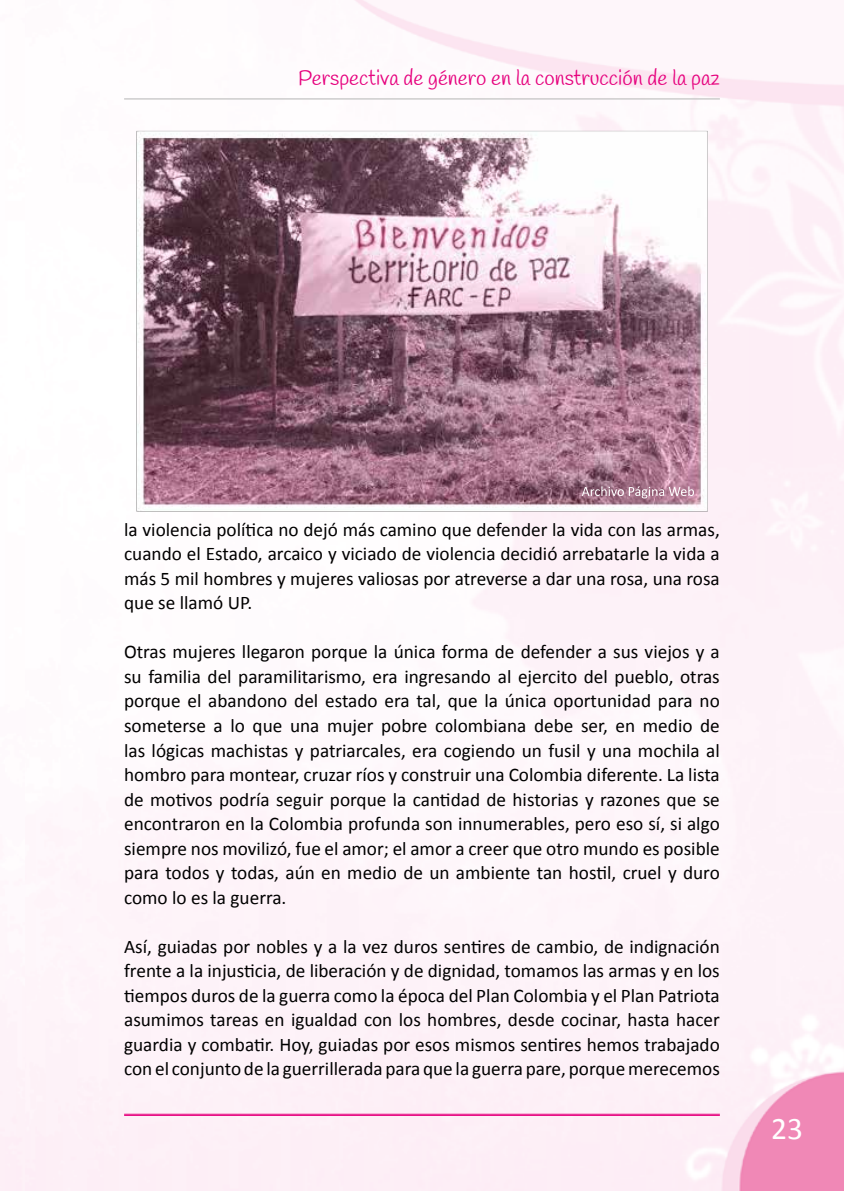
<style>
.page{position:relative;width:844px;height:1191px;background:#fff}
.page>*{position:absolute;margin:0;border:0;box-sizing:border-box;transform-origin:0 0}
.t1{font:31.5px "Calibri";color:#fff}
.t2{font:21px "Handlee";color:#e6007d}
.t3{font:19.25px/24.5px "Calibri";color:#000;text-align:justify}
</style>
<div class="page">
<div style="left:25px;top:0;width:818px;height:1191px;background:#fef5fa"></div>
<hr style="left:124px;top:98px;width:595px;height:2px;background:#c6c6c6">
<hr style="left:124px;top:1113px;width:595px;height:1px;background:#e6007d">
<hr style="left:124px;top:1115px;width:595px;height:1px;background:#e6007d">
<img style="left:126px;top:124px;width:596px;height:397px">
<svg style="left:581px;top:486px;width:112px;height:12px"></svg>
<p class="t2" style="left:298px;top:65px;width:423px">Perspectiva de género en la construcción de la paz</p>
<p class="t3" style="left:124px;top:517px;width:597px">la violencia política no dejó más camino que defender la vida con las armas, cuando el Estado, arcaico y viciado de violencia decidió arrebatarle la vida a más 5 mil hombres y mujeres valiosas por atreverse a dar una rosa, una rosa que se llamó UP.</p>
<p class="t3" style="left:124px;top:639px;width:597px">Otras mujeres llegaron porque la única forma de defender a sus viejos y a su familia del paramilitarismo, era ingresando al ejercito del pueblo, otras porque el abandono del estado era tal, que la única oportunidad para no someterse a lo que una mujer pobre colombiana debe ser, en medio de las lógicas machistas y patriarcales, era cogiendo un fusil y una mochila al hombro para montear, cruzar ríos y construir una Colombia diferente. La lista de motivos podría seguir porque la cantidad de historias y razones que se encontraron en la Colombia profunda son innumerables, pero eso sí, si algo siempre nos movilizó, fue el amor; el amor a creer que otro mundo es posible para todos y todas, aún en medio de un ambiente tan hostil, cruel y duro como lo es la guerra.</p>
<p class="t3" style="left:124px;top:933px;width:597px">Así, guiadas por nobles y a la vez duros sentires de cambio, de indignación frente a la injusticia, de liberación y de dignidad, tomamos las armas y en los tiempos duros de la guerra como la época del Plan Colombia y el Plan Patriota asumimos tareas en igualdad con los hombres, desde cocinar, hasta hacer guardia y combatir. Hoy, guiadas por esos mismos sentires hemos trabajado con el conjunto de la guerrillerada para que la guerra pare, porque merecemos</p>
<h1 class="t1" style="left:771px;top:1106px;width:33px">23</h1>
</div>
